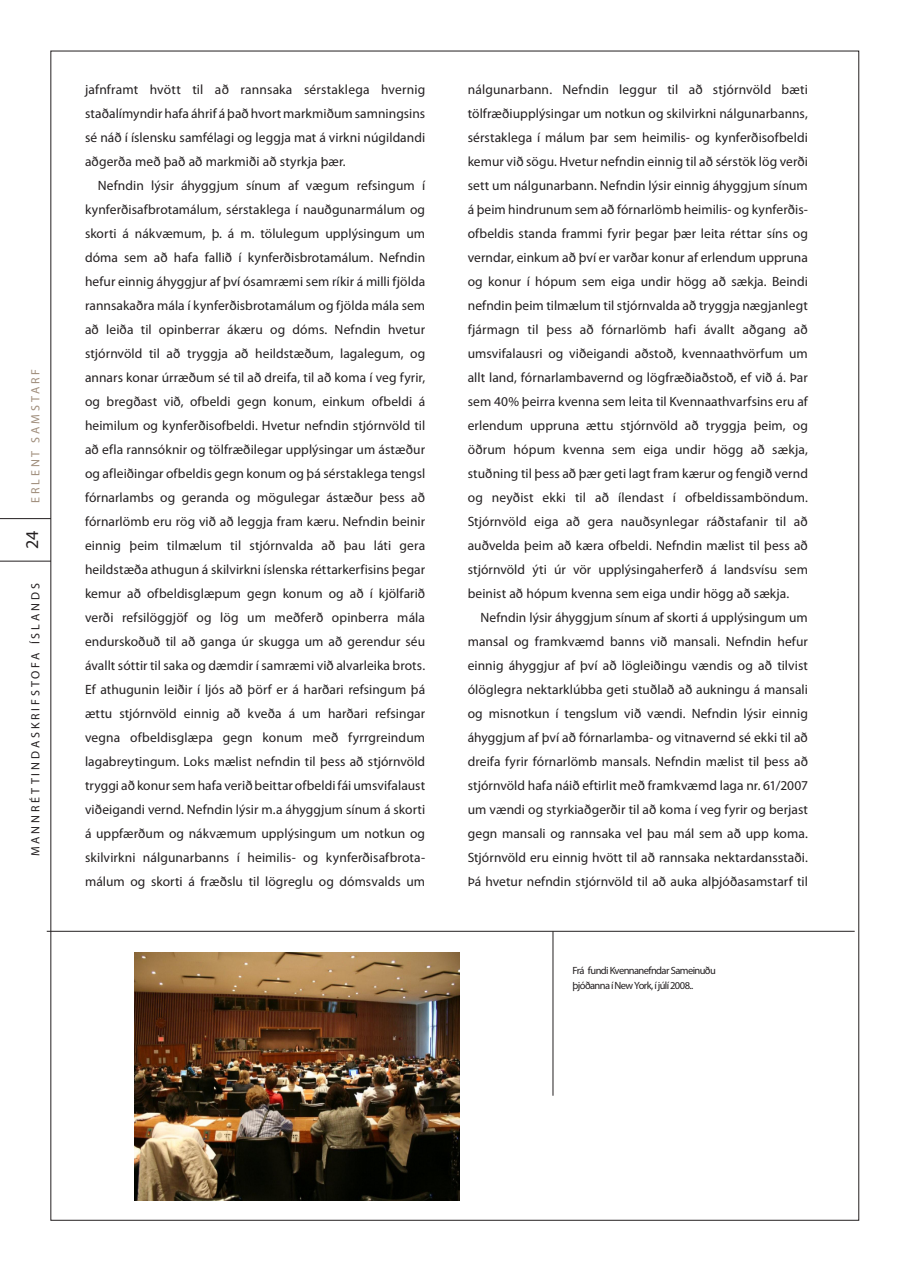
<style>
.page{position:relative;width:910px;height:1280px;background:#fff}
.page>*{position:absolute;margin:0;border:0;box-sizing:border-box;transform-origin:0 0}
.t1{font:18px "Myriad Pro";color:#231f20}
.meginmál{font:13.5px/24px "Myriad Pro";letter-spacing:.005em;color:#231f20;text-align:justify}
.t2{font:12px "Myriad Pro";letter-spacing:.24em;color:#231f20}
.t3{font:12px "Myriad Pro";letter-spacing:.24em;color:#9f8d7b}
.myndatexti{font:10.5px/15px "Myriad Pro";letter-spacing:-.055em;color:#231f20}
</style>
<div class="page">
<svg style="left:0;top:518px;width:51px;height:43px"></svg>
<hr style="left:553px;top:931px;width:1px;height:165px;background:#231f20">
<hr style="left:47px;top:931px;width:808px;height:1px;background:#231f20">
<img style="left:135px;top:952px;width:324px;height:248px">
<p class="t3" style="left:28px;top:503px;width:135px;rotate:-90deg">E rlent sam starf</p>
<p class="t1" style="left:21px;top:549px;width:20px;rotate:-90deg">24</p>
<p class="t2" style="left:28px;top:856px;width:274px;rotate:-90deg">Mannréttindaskrifstofa Íslands</p>
<p class="meginmál" style="left:85px;top:77px;width:342px">jafnframt hvött til að rannsaka sérstaklega hvernig staðalímyndir hafa áhrif á það hvort markmiðum samningsins sé náð í íslensku samfélagi og leggja mat á virkni núgildandi aðgerða með það að markmiði að styrkja þær.</p>
<p class="meginmál" style="left:85px;top:173px;width:342px;text-indent:13px">Nefndin lýsir áhyggjum sínum af vægum refsingum í kynferðisafbrotamálum, sérstaklega í nauðgunarmálum og skorti á nákvæmum, þ. á m. tölulegum upplýsingum um dóma sem að hafa fallið í kynferðisbrotamálum. Nefndin hefur einnig áhyggjur af því ósamræmi sem ríkir á milli fjölda rannsakaðra mála í kynferðisbrotamálum og fjölda mála sem að leiða til opinberrar ákæru og dóms. Nefndin hvetur stjórnvöld til að tryggja að heildstæðum, lagalegum, og annars konar úrræðum sé til að dreifa, til að koma í veg fyrir, og bregðast við, ofbeldi gegn konum, einkum ofbeldi á heimilum og kynferðisofbeldi. Hvetur nefndin stjórnvöld til að efla rannsóknir og tölfræðilegar upplýsingar um ástæður og afleiðingar ofbeldis gegn konum og þá sérstaklega tengsl fórnarlambs og geranda og mögulegar ástæður þess að fórnarlömb eru rög við að leggja fram kæru. Nefndin beinir einnig þeim tilmælum til stjórnvalda að þau láti gera heildstæða athugun á skilvirkni íslenska réttarkerfisins þegar kemur að ofbeldisglæpum gegn konum og að í kjölfarið verði refsilöggjöf og lög um meðferð opinberra mála endurskoðuð til að ganga úr skugga um að gerendur séu ávallt sóttir til saka og dæmdir í samræmi við alvarleika brots.<br>Ef athugunin leiðir í ljós að þörf er á harðari refsingum þá ættu stjórnvöld einnig að kveða á um harðari refsingar vegna ofbeldisglæpa gegn konum með fyrrgreindum lagabreytingum. Loks mælist nefndin til þess að stjórnvöld tryggi að konur sem hafa verið beittar ofbeldi fái umsvifalaust viðeigandi vernd. Nefndin lýsir m.a áhyggjum sínum á skorti á uppfærðum og nákvæmum upplýsingum um notkun og skilvirkni nálgunarbanns í heimilis- og kynferðisafbrota&shy;málum og skorti á fræðslu til lögreglu og dómsvalds um</p>
<p class="meginmál" style="left:468px;top:77px;width:342px">nálgunarbann. Nefndin leggur til að stjórnvöld bæti tölfræðiupplýsingar um notkun og skilvirkni nálgunarbanns, sérstaklega í málum þar sem heimilis- og kynferðisofbeldi kemur við sögu. Hvetur nefndin einnig til að sérstök lög verði sett um nálgunarbann. Nefndin lýsir einnig áhyggjum sínum á þeim hindrunum sem að fórnarlömb heimilis- og kynferðis&shy;ofbeldis standa frammi fyrir þegar þær leita réttar síns og verndar, einkum að því er varðar konur af erlendum uppruna og konur í hópum sem eiga undir högg að sækja. Beindi nefndin þeim tilmælum til stjórnvalda að tryggja nægjanlegt fjármagn til þess að fórnarlömb hafi ávallt aðgang að umsvifalausri og viðeigandi aðstoð, kvennaathvörfum um allt land, fórnarlambavernd og lögfræðiaðstoð, ef við á. Þar sem 40% þeirra kvenna sem leita til Kvennaathvarfsins eru af erlendum uppruna ættu stjórnvöld að tryggja þeim, og öðrum hópum kvenna sem eiga undir högg að sækja, stuðning til þess að þær geti lagt fram kærur og fengið vernd og neyðist ekki til að ílendast í ofbeldissamböndum.<br>Stjórnvöld eiga að gera nauðsynlegar ráðstafanir til að auðvelda þeim að kæra ofbeldi. Nefndin mælist til þess að stjórnvöld ýti úr vör upplýsingaherferð á landsvísu sem beinist að hópum kvenna sem eiga undir högg að sækja.</p>
<p class="meginmál" style="left:468px;top:605px;width:342px;text-indent:13px">Nefndin lýsir áhyggjum sínum af skorti á upplýsingum um mansal og framkvæmd banns við mansali. Nefndin hefur einnig áhyggjur af því að lögleiðingu vændis og að tilvist ólöglegra nektarklúbba geti stuðlað að aukningu á mansali og misnotkun í tengslum við vændi. Nefndin lýsir einnig áhyggjum af því að fórnarlamba- og vitnavernd sé ekki til að dreifa fyrir fórnarlömb mansals. Nefndin mælist til þess að stjórnvöld hafa náið eftirlit með framkvæmd laga nr. 61/2007 um vændi og styrkiaðgerðir til að koma í veg fyrir og berjast gegn mansali og rannsaka vel þau mál sem að upp koma.<br>Stjórnvöld eru einnig hvött til að rannsaka nektardansstaði.<br>Þá hvetur nefndin stjórnvöld til að auka alþjóðasamstarf til</p>
<p class="myndatexti" style="left:572px;top:962px;width:145px">Frá fundi Kvennanefndar Sameinuðu þjóðanna í New York, í júlí 2008..</p>
</div>
